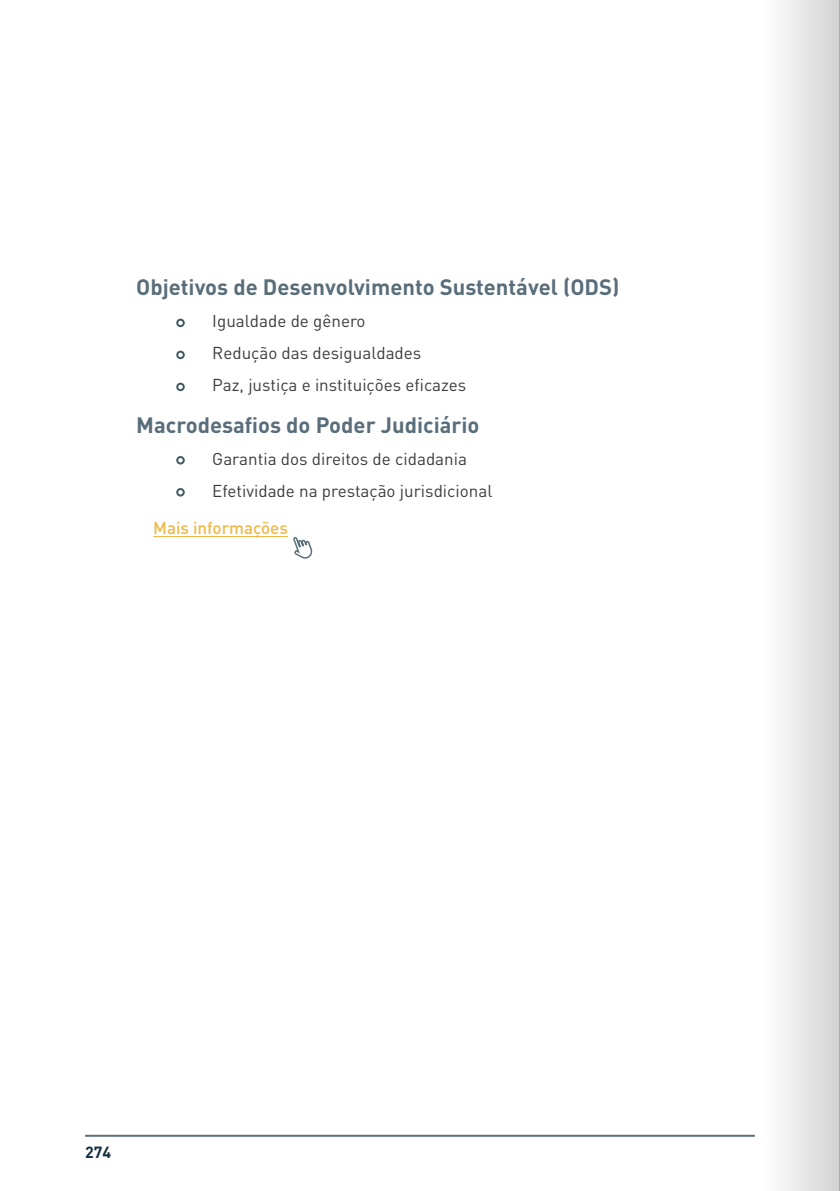
<style>
.page{position:relative;width:840px;height:1191px;background:#fff}
.page>*{position:absolute;margin:0;border:0;box-sizing:border-box;transform-origin:0 0}
.t1{font:700 22px "DIN Pro";color:#596e7a}
.t2{font:17px/32px "DIN Pro";color:#3c3c3b}
.t3{font:500 17px "DIN Pro";color:#efb847}
.t4{font:700 16px "DIN Pro";color:#123040}
</style>
<div class="page">
<hr style="left:85px;top:1134px;width:669px;height:2px;background:#596e79">
<hr style="left:153px;top:536px;width:135px;height:1px;background:#efb847">
<div style="left:176px;top:319px;width:9px;height:8px;border:2px solid #415a66;border-radius:50%"></div>
<div style="left:176px;top:351px;width:9px;height:8px;border:2px solid #415a66;border-radius:50%"></div>
<div style="left:176px;top:383px;width:9px;height:8px;border:2px solid #415a66;border-radius:50%"></div>
<div style="left:176px;top:456px;width:9px;height:8px;border:2px solid #415a66;border-radius:50%"></div>
<div style="left:176px;top:488px;width:9px;height:8px;border:2px solid #415a66;border-radius:50%"></div>
<svg style="left:293px;top:537px;width:19px;height:22px"></svg>
<hr style="left:839px;top:0;width:1px;height:1191px;background:#000">
<div style="left:711px;top:0;width:128px;height:1191px;background:linear-gradient(to right,#fff,#dadada)"></div>
<p class="t1" style="left:136px;top:272px;width:484px">Objetivos de Desenvolvimento Sustentável (ODS)</p>
<p class="t2" style="left:212px;top:304px;width:255px">Igualdade de gênero<br>Redução das desigualdades<br>Paz, justiça e instituições eficazes</p>
<p class="t1" style="left:136px;top:409px;width:344px">Macrodesafios do Poder Judiciário</p>
<p class="t2" style="left:212px;top:442px;width:281px">Garantia dos direitos de cidadania<br>Efetividade na prestação jurisdicional</p>
<p class="t3" style="left:153px;top:516px;width:136px">Mais informações</p>
<p class="t4" style="left:85px;top:1141px;width:28px">274</p>
</div>
